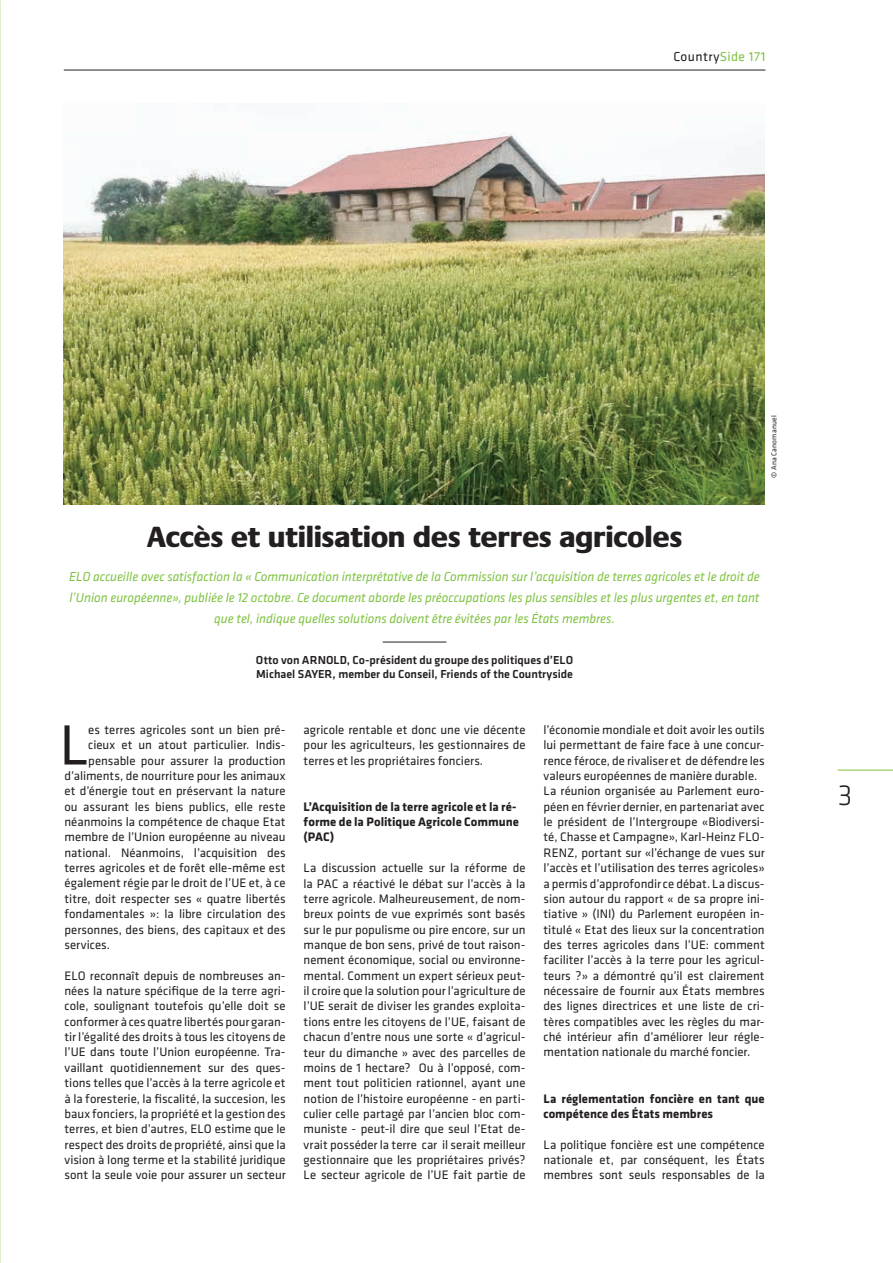
<style>
.page{position:relative;width:893px;height:1263px;background:#fff}
.page>*{position:absolute;margin:0;border:0;box-sizing:border-box;transform-origin:0 0}
.t1{font:58.65px "Klavika";color:#231f20}
.t2{font:800 30px "Praxis";letter-spacing:.005em;color:#231f20}
.t3{font:300 30px "Klavika";color:#231f20}
.t4{font:italic 13.5px/21px "Klavika";color:#7fc241;text-align:center}
.t5{font:13.5px "Klavika";letter-spacing:.03em;color:#231f20}
.t6{font:12.75px/15.3px "Klavika";color:#231f20;text-align:justify}
.t7{font:700 12.75px/15.3px "Klavika";color:#231f20}
.t8{font:500 12px/14.4px "Klavika";color:#231f20}
.t9{font:7.5px "Klavika";letter-spacing:.02em;color:#231f20}
.s1{color:#7fc241}
</style>
<div class="page">
<hr style="left:838px;top:770px;width:55px;height:1px;background:#7fc241">
<img style="left:0;top:896px;width:1px;height:283px">
<hr style="left:64px;top:70px;width:701px;height:1px;background:#231f20">
<hr style="left:383px;top:642px;width:63px;height:1px;background:#231f20">
<img style="left:64px;top:132px;width:701px;height:373px">
<p class="t5" style="left:673px;top:49px;width:93px">Country<span class="s1">Side 171</span></p>
<p class="t9" style="left:770px;top:478px;width:64px;rotate:-90deg">© Ana Canomanuel</p>
<h2 class="t2" style="left:147px;top:521px;width:536px">Accès et utilisation des terres agricoles</h2>
<p class="t4" style="left:69px;top:566px;width:692px">ELO accueille avec satisfaction la « Communication interprétative de la Commission sur l’acquisition de terres agricoles et le droit de l’Union européenne», publiée le 12 octobre. Ce document aborde les préoccupations les plus sensibles et les plus urgentes et, en tant que tel, indique quelles solutions doivent être évitées par les États membres.</p>
<p class="t8" style="left:256px;top:653px;width:319px">Otto von ARNOLD, Co-président du groupe des politiques d’ELO<br>Michael SAYER, member du Conseil, Friends of the Countryside</p>
<h1 class="t1" style="left:60px;top:713px;width:31px">L</h1>
<p class="t6" style="left:88px;top:722px;width:199px">es terres agricoles sont un bien pré-</p>
<p class="t6" style="left:88px;top:737px;width:199px">cieux et un atout particulier. Indis-</p>
<p class="t6" style="left:88px;top:753px;width:199px">pensable pour assurer la production</p>
<p class="t6" style="left:65px;top:768px;width:223px">d’aliments, de nourriture pour les animaux</p>
<p class="t6" style="left:65px;top:784px;width:223px">et d’énergie tout en préservant la nature</p>
<p class="t6" style="left:65px;top:799px;width:223px">ou assurant les biens publics, elle reste</p>
<p class="t6" style="left:65px;top:814px;width:223px">néanmoins la compétence de chaque Etat</p>
<p class="t6" style="left:65px;top:830px;width:223px">membre de l’Union européenne au niveau</p>
<p class="t6" style="left:65px;top:845px;width:223px">national. Néanmoins, l’acquisition des</p>
<p class="t6" style="left:65px;top:860px;width:223px">terres agricoles et de forêt elle-même est</p>
<p class="t6" style="left:65px;top:876px;width:223px">également régie par le droit de l’UE et, à ce</p>
<p class="t6" style="left:65px;top:891px;width:223px">titre, doit respecter ses « quatre libertés</p>
<p class="t6" style="left:65px;top:906px;width:223px">fondamentales »: la libre circulation des</p>
<p class="t6" style="left:65px;top:922px;width:223px">personnes, des biens, des capitaux et des</p>
<p class="t6" style="left:65px;top:937px;width:47px">services.</p>
<p class="t6" style="left:65px;top:968px;width:223px">ELO reconnaît depuis de nombreuses an&shy;nées la nature spécifique de la terre agri&shy;cole, soulignant toutefois qu’elle doit se conformer à ces quatre libertés pour garan&shy;tir l’égalité des droits à tous les citoyens de l’UE dans toute l’Union européenne. Tra&shy;vaillant quotidiennement sur des ques&shy;tions telles que l’accès à la terre agricole et à la foresterie, la fiscalité, la succesion, les baux fonciers, la propriété et la gestion des terres, et bien d’autres, ELO estime que le respect des droits de propriété, ainsi que la vision à long terme et la stabilité juridique sont la seule voie pour assurer un secteur</p>
<p class="t6" style="left:304px;top:722px;width:223px">agricole rentable et donc une vie décente pour les agriculteurs, les gestionnaires de terres et les propriétaires fonciers.</p>
<p class="t7" style="left:304px;top:799px;width:217px">L’Acquisition de la terre agricole et la ré&shy;forme de la Politique Agricole Commune (PAC)</p>
<p class="t6" style="left:304px;top:860px;width:223px">La discussion actuelle sur la réforme de la PAC a réactivé le débat sur l’accès à la terre agricole. Malheureusement, de nom&shy;breux points de vue exprimés sont basés sur le pur populisme ou pire encore, sur un manque de bon sens, privé de tout raison&shy;nement économique, social ou environne&shy;mental. Comment un expert sérieux peut&shy;il croire que la solution pour l’agriculture de l’UE serait de diviser les grandes exploita&shy;tions entre les citoyens de l’UE, faisant de chacun d’entre nous une sorte « d’agricul&shy;teur du dimanche » avec des parcelles de moins de 1 hectare? Ou à l’opposé, com&shy;ment tout politicien rationnel, ayant une notion de l’histoire européenne - en parti&shy;culier celle partagé par l’ancien bloc com&shy;muniste - peut-il dire que seul l’Etat de&shy;vrait posséder la terre car il serait meilleur gestionnaire que les propriétaires privés?<br>Le secteur agricole de l’UE fait partie de</p>
<p class="t6" style="left:543px;top:722px;width:223px;text-align:left">l’économie mondiale et doit avoir les outils lui permettant de faire face à une concur&shy;rence féroce, de rivaliser et de défendre les valeurs européennes de manière durable.<br>La réunion organisée au Parlement euro&shy;péen en février dernier, en partenariat avec le président de l’Intergroupe «Biodiversi&shy;té, Chasse et Campagne», Karl-Heinz FLO-RENZ, portant sur «l’échange de vues sur l’accès et l’utilisation des terres agricoles» a permis d’approfondir ce débat. La discus&shy;sion autour du rapport « de sa propre ini&shy;tiative » (INI) du Parlement européen in&shy;titulé « Etat des lieux sur la concentration des terres agricoles dans l’UE: comment faciliter l’accès à la terre pour les agricul&shy;teurs ?» a démontré qu’il est clairement nécessaire de fournir aux États membres des lignes directrices et une liste de cri&shy;tères compatibles avec les règles du mar&shy;ché intérieur afin d’améliorer leur régle&shy;mentation nationale du marché foncier.</p>
<p class="t7" style="left:543px;top:1091px;width:223px">La réglementation foncière en tant que compétence des États membres</p>
<p class="t6" style="left:543px;top:1137px;width:223px">La politique foncière est une compétence nationale et, par conséquent, les États membres sont seuls responsables de la</p>
<h2 class="t3" style="left:838px;top:779px;width:16px">3</h2>
</div>
